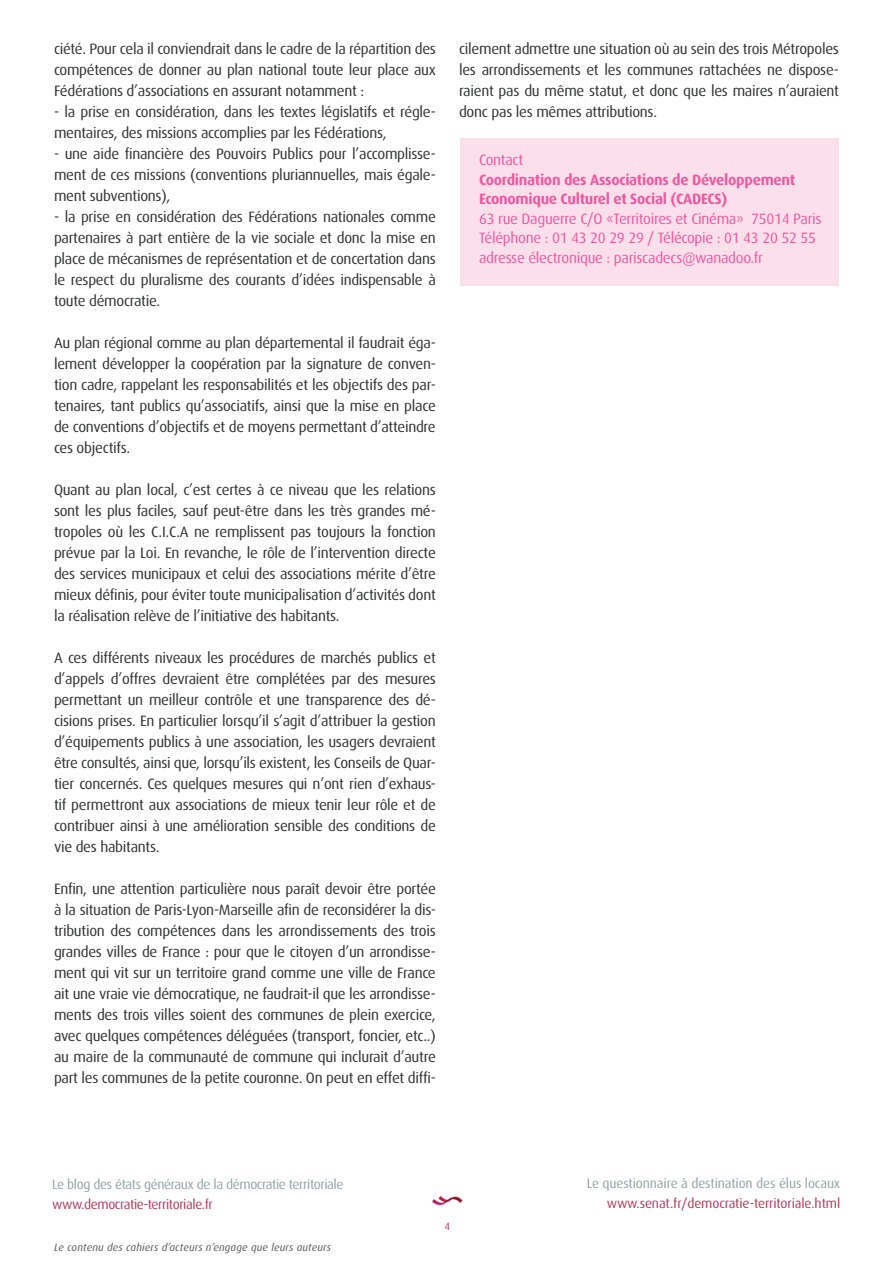
<style>
.page{position:relative;width:893px;height:1263px;background:#fff}
.page>*{position:absolute;margin:0;border:0;box-sizing:border-box;transform-origin:0 0}
.t1{font:15px/21px "Dax OT";letter-spacing:-.02em;color:#2e3133;text-align:justify}
.t2{font:15px/19.5px "Dax OT";letter-spacing:-.02em;color:#ef59a1}
.t3{font:700 15px/19.5px "Dax OT";letter-spacing:-.02em;color:#ef59a1}
.t4{font:13.5px "Dax OT";letter-spacing:-.015em;color:#af3c5e}
.t5{font:13.5px "Dax OT";letter-spacing:-.03em;color:#96a2a6}
.t6{font:13.5px "Dax OT";letter-spacing:-.01em;color:#96a2a6}
.t7{font:italic 10.5px "Dax OT";letter-spacing:.02em;color:#57585a}
.t8{font:10.5px "Dax OT";color:#af3c5e}
</style>
<div class="page">
<img style="left:432px;top:1195px;width:31px;height:11px">
<div style="left:460px;top:138px;width:379px;height:147px;background:#fbdfeb"></div>
<p class="t1" style="left:54px;top:38px;width:383px">ciété. Pour cela il conviendrait dans le cadre de la répartition des compétences de donner au plan national toute leur place aux Fédérations d’associations en assurant notamment :</p>
<p class="t1" style="left:54px;top:101px;width:383px">- la prise en considération, dans les textes législatifs et régle&shy;mentaires, des missions accomplies par les Fédérations,</p>
<p class="t1" style="left:54px;top:143px;width:383px">- une aide financière des Pouvoirs Publics pour l’accomplisse&shy;ment de ces missions (conventions pluriannuelles, mais égale&shy;ment subventions),</p>
<p class="t1" style="left:54px;top:206px;width:383px">- la prise en considération des Fédérations nationales comme partenaires à part entière de la vie sociale et donc la mise en place de mécanismes de représentation et de concertation dans le respect du pluralisme des courants d’idées indispensable à toute démocratie.</p>
<p class="t1" style="left:54px;top:332px;width:383px">Au plan régional comme au plan départemental il faudrait éga&shy;lement développer la coopération par la signature de conven&shy;tion cadre, rappelant les responsabilités et les objectifs des par&shy;tenaires, tant publics qu’associatifs, ainsi que la mise en place de conventions d’objectifs et de moyens permettant d’atteindre ces objectifs.</p>
<p class="t1" style="left:54px;top:479px;width:383px">Quant au plan local, c’est certes à ce niveau que les relations sont les plus faciles, sauf peut-être dans les très grandes mé&shy;tropoles où les C.I.C.A ne remplissent pas toujours la fonction prévue par la Loi. En revanche, le rôle de l’intervention directe des services municipaux et celui des associations mérite d’être mieux définis, pour éviter toute municipalisation d’activités dont la réalisation relève de l’initiative des habitants.</p>
<p class="t1" style="left:54px;top:647px;width:383px">A ces différents niveaux les procédures de marchés publics et d’appels d’offres devraient être complétées par des mesures permettant un meilleur contrôle et une transparence des dé&shy;cisions prises. En particulier lorsqu’il s’agit d’attribuer la gestion d’équipements publics à une association, les usagers devraient être consultés, ainsi que, lorsqu’ils existent, les Conseils de Quar&shy;tier concernés. Ces quelques mesures qui n’ont rien d’exhaus&shy;tif permettront aux associations de mieux tenir leur rôle et de contribuer ainsi à une amélioration sensible des conditions de vie des habitants.</p>
<p class="t1" style="left:54px;top:878px;width:383px">Enfin, une attention particulière nous paraît devoir être portée à la situation de Paris-Lyon-Marseille afin de reconsidérer la dis&shy;tribution des compétences dans les arrondissements des trois grandes villes de France : pour que le citoyen d’un arrondisse&shy;ment qui vit sur un territoire grand comme une ville de France ait une vraie vie démocratique, ne faudrait-il que les arrondisse&shy;ments des trois villes soient des communes de plein exercice, avec quelques compétences déléguées (transport, foncier, etc..) au maire de la communauté de commune qui inclurait d’autre part les communes de la petite couronne. On peut en effet diffi-</p>
<p class="t1" style="left:459px;top:38px;width:381px">cilement admettre une situation où au sein des trois Métropoles les arrondissements et les communes rattachées ne dispose&shy;raient pas du même statut, et donc que les maires n’auraient donc pas les mêmes attributions.</p>
<p class="t2" style="left:479px;top:151px;width:46px">Contact</p>
<p class="t3" style="left:479px;top:170px;width:318px">Coordination des Associations de Développement<br>Economique Culturel et Social (CADECS</p>
<p class="t3" style="left:722px;top:190px;width:7px">)</p>
<p class="t2" style="left:479px;top:209px;width:344px">63 rue Daguerre C/O «Territoires et Cinéma» 75014 Paris<br>Téléphone : 01 43 20 29 29 / Télécopie : 01 43 20 52 55 adresse électronique : pariscadecs@wanadoo.fr</p>
<p class="t5" style="left:52px;top:1177px;width:293px">Le blog des états généraux de la démocratie territoriale</p>
<p class="t4" style="left:52px;top:1197px;width:162px">www.democratie-territoriale.fr</p>
<p class="t7" style="left:54px;top:1242px;width:279px">Le contenu des cahiers d’acteurs n’engage que leurs auteurs</p>
<p class="t8" style="left:444px;top:1221px;width:7px">4</p>
<p class="t6" style="left:587px;top:1176px;width:255px">Le questionnaire à destination des élus locaux</p>
<p class="t4" style="left:607px;top:1196px;width:235px">www.senat.fr/democratie-territoriale.html</p>
</div>
